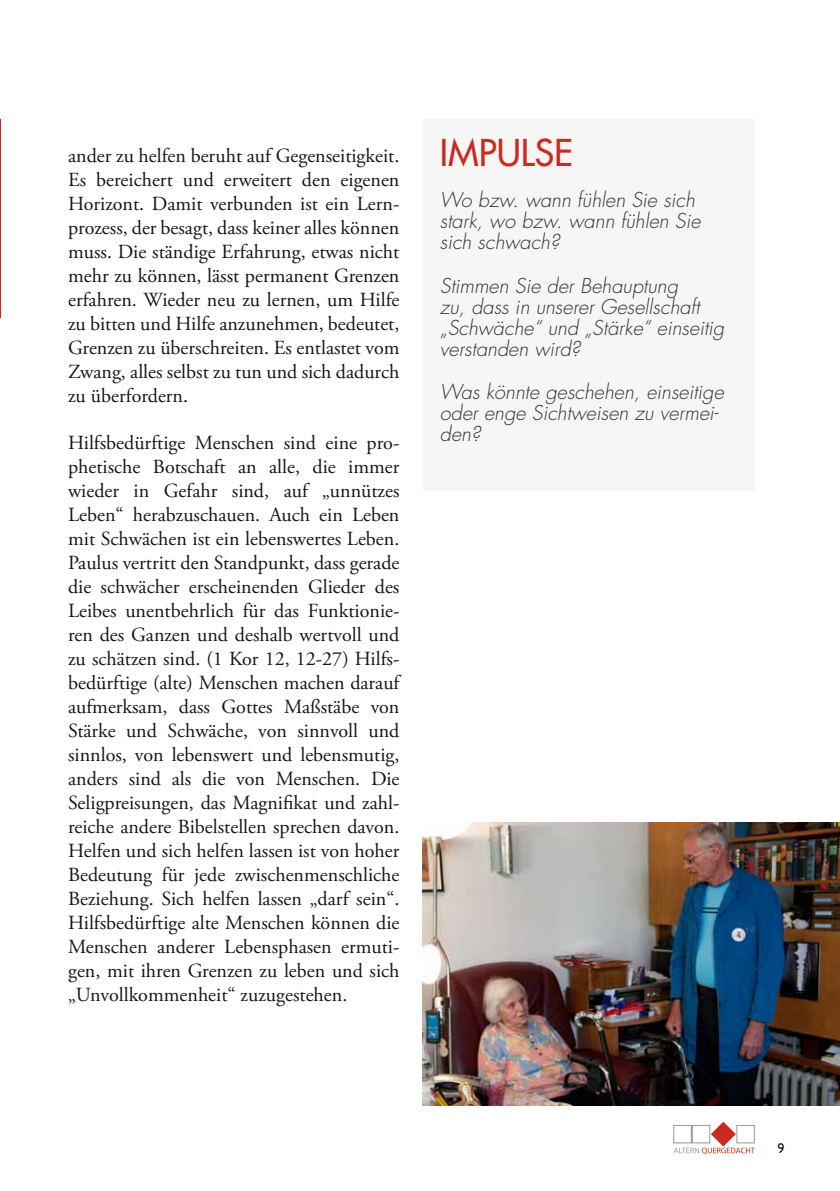
<style>
.page{position:relative;width:840px;height:1191px;background:#fff}
.page>*{position:absolute;margin:0;border:0;box-sizing:border-box;transform-origin:0 0}
.t1{font:500 36px "Futura Std";color:#cb2b1e}
.t2{font:20px/24px "Adobe Garamond Pro";color:#151616;text-align:justify}
.t3{font:italic 300 20px/21px "Futura";color:#323232}
.t4{font:14px "Gill Sans";color:#151616}
</style>
<div class="page">
<svg style="left:673px;top:1121px;width:81px;height:33px"></svg>
<hr style="left:0;top:119px;width:1px;height:198px;background:#cb2b1e">
<div style="left:422px;top:119px;width:331px;height:371px;background:#f6f6f6"></div>
<img style="left:422px;top:822px;width:417px;height:284px">
<p class="t2" style="left:68px;top:144px;width:333px">ander zu helfen beruht auf Gegenseitigkeit.<br>Es bereichert und erweitert den eigenen Horizont. Damit verbunden ist ein Lern&shy;prozess, der besagt, dass keiner alles können muss. Die ständige Erfahrung, etwas nicht mehr zu können, lässt permanent Grenzen erfahren. Wieder neu zu lernen, um Hilfe zu bitten und Hilfe anzunehmen, bedeutet, Grenzen zu überschreiten. Es entlastet vom Zwang, alles selbst zu tun und sich dadurch zu überfordern.</p>
<p class="t2" style="left:68px;top:431px;width:333px">Hilfsbedürftige Menschen sind eine pro&shy;phetische Botschaft an alle, die immer wieder in Gefahr sind, auf „unnützes Leben“ herabzuschauen. Auch ein Leben mit Schwächen ist ein lebenswertes Leben.<br>Paulus vertritt den Standpunkt, dass gerade die schwächer erscheinenden Glieder des Leibes unentbehrlich für das Funktionie&shy;ren des Ganzen und deshalb wertvoll und zu schätzen sind. (1 Kor 12, 12-27) Hilfs&shy;bedürftige (alte) Menschen machen darauf aufmerksam, dass Gottes Maßstäbe von Stärke und Schwäche, von sinnvoll und sinnlos, von lebenswert und lebensmutig, anders sind als die von Menschen. Die Seligpreisungen, das Magnifikat und zahl&shy;reiche andere Bibelstellen sprechen davon.<br>Helfen und sich helfen lassen ist von hoher Bedeutung für jede zwischenmenschliche Beziehung. Sich helfen lassen „darf sein“.<br>Hilfsbedürftige alte Menschen können die Menschen anderer Lebensphasen ermuti&shy;gen, mit ihren Grenzen zu leben und sich „Unvollkommenheit“ zuzugestehen.</p>
<h1 class="t1" style="left:439px;top:130px;width:76px">IMPULSE</h1>
<p class="t3" style="left:439px;top:189px;width:262px">Wo bzw. wann fühlen Sie sich stark, wo bzw. wann fühlen Sie sich schwach?</p>
<p class="t3" style="left:439px;top:275px;width:286px">Stimmen Sie der Behauptung<br>zu, dass in unserer Gesellschaft „Schwäche“ und „Stärke“ einseitig verstanden wird?</p>
<p class="t3" style="left:439px;top:382px;width:285px">Was könnte geschehen, einseitige oder enge Sichtweisen zu vermei&shy;den?</p>
<p class="t4" style="left:777px;top:1139px;width:8px">9</p>
</div>
